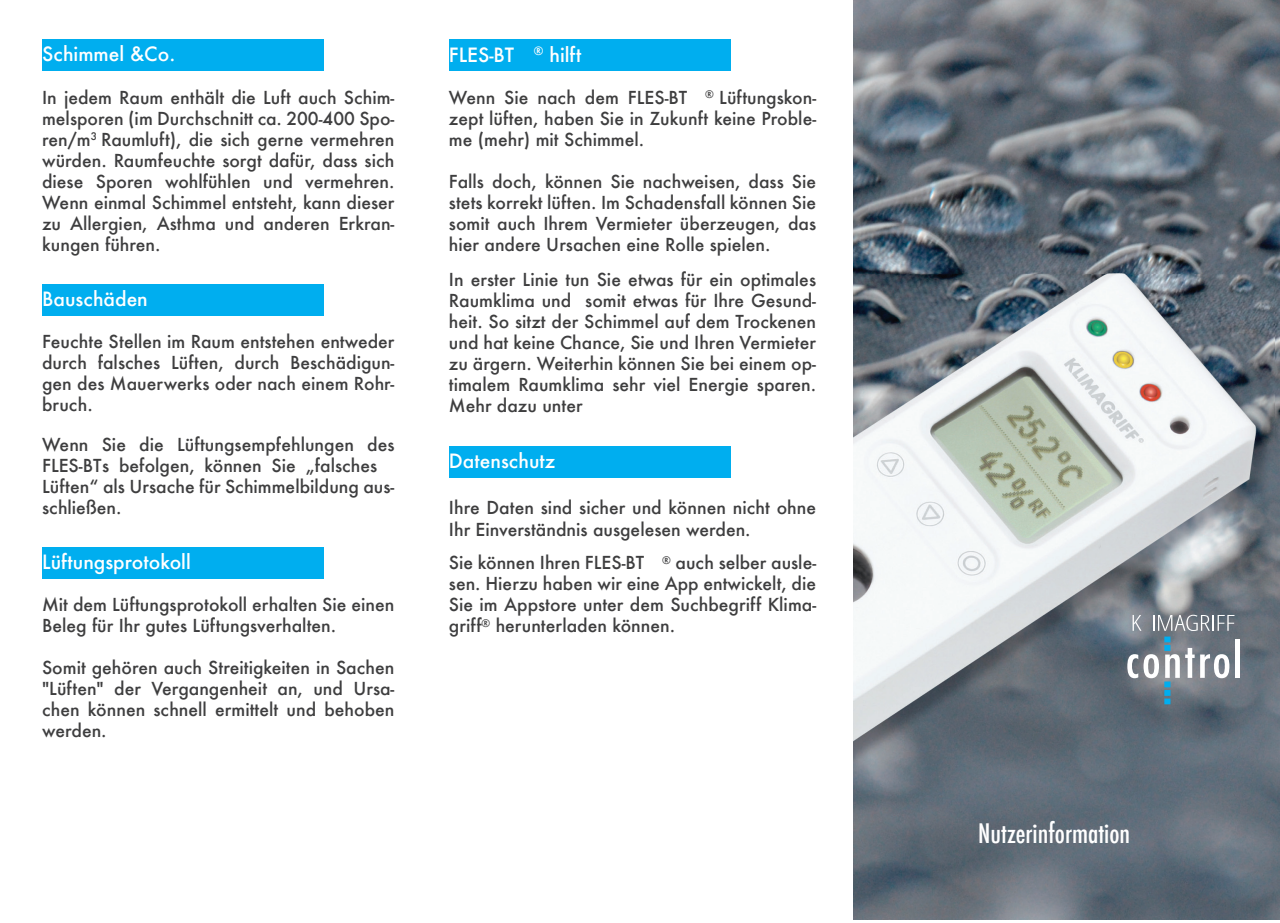
<style>
.page{position:relative;width:1280px;height:923px;background:#fff}
.page>*{position:absolute;margin:0;border:0;box-sizing:border-box;transform-origin:0 0}
.t1{font:500 condensed 26.25px "Futura";color:#fff}
.t2{font:500 19.25px "Futura";color:#fff}
.t3{font:500 17.5px/21px "Futura";color:#3e3e3f;text-align:justify}
</style>
<div class="page">
<div style="left:42px;top:40px;width:282px;height:31px;background:#00aeef"></div>
<div style="left:449px;top:40px;width:282px;height:31px;background:#00aeef"></div>
<img style="left:854px;top:0;width:426px;height:919px">
<div style="left:42px;top:547px;width:282px;height:32px;background:#00aeef"></div>
<div style="left:42px;top:284px;width:282px;height:32px;background:#00aeef"></div>
<div style="left:449px;top:446px;width:282px;height:32px;background:#00aeef"></div>
<div style="left:1235px;top:639px;width:5px;height:39px;background:#fff"></div>
<svg style="left:1127px;top:615px;width:107px;height:89px;background:#858f97"></svg>
<p class="t2" style="left:42px;top:41px;width:135px">Schimmel &amp;Co.</p>
<p class="t3" style="left:42px;top:87px;width:354px">In jedem Raum enthält die Luft auch Schim&shy;melsporen (im Durchschnitt ca. 200-400 Spo&shy;ren/m<sup>3</sup> Raumluft), die sich gerne vermehren würden. Raumfeuchte sorgt dafür, dass sich diese Sporen wohlfühlen und vermehren.<br>Wenn einmal Schimmel entsteht, kann dieser zu Allergien, Asthma und anderen Erkran&shy;kungen führen.</p>
<p class="t2" style="left:42px;top:286px;width:107px">Bauschäden</p>
<p class="t3" style="left:42px;top:331px;width:354px">Feuchte Stellen im Raum entstehen entweder durch falsches Lüften, durch Beschädigun&shy;gen des Mauerwerks oder nach einem Rohr&shy;bruch.</p>
<p class="t3" style="left:42px;top:433px;width:354px;text-align:left">Wenn Sie die Lüftungsempfehlungen des FLES-BTs befolgen, können Sie „falsches Lüften“ als Ursache für Schimmelbildung aus&shy;schließen.</p>
<p class="t2" style="left:42px;top:549px;width:150px">Lüftungsprotokoll</p>
<p class="t3" style="left:42px;top:594px;width:354px">Mit dem Lüftungsprotokoll erhalten Sie einen<br>Beleg für Ihr gutes Lüftungsverhalten.</p>
<p class="t3" style="left:42px;top:657px;width:354px">Somit gehören auch Streitigkeiten in Sachen "Lüften" der Vergangenheit an, und Ursa&shy;chen können schnell ermittelt und behoben werden.</p>
<p class="t2" style="left:449px;top:41px;width:134px">FLES-BT <sup>®</sup> hilft</p>
<p class="t3" style="left:449px;top:87px;width:369px">Wenn Sie nach dem FLES-BT <sup>®</sup> Lüftungskon&shy;zept lüften, haben Sie in Zukunft keine Proble&shy;me (mehr) mit Schimmel.</p>
<p class="t3" style="left:449px;top:171px;width:369px">Falls doch, können Sie nachweisen, dass Sie stets korrekt lüften. Im Schadensfall können Sie somit auch Ihrem Vermieter überzeugen, das hier andere Ursachen eine Rolle spielen.</p>
<p class="t3" style="left:449px;top:269px;width:369px">In erster Linie tun Sie etwas für ein optimales Raumklima und somit etwas für Ihre Gesund&shy;heit. So sitzt der Schimmel auf dem Trockenen und hat keine Chance, Sie und Ihren Vermieter zu ärgern. Weiterhin können Sie bei einem op&shy;timalem Raumklima sehr viel Energie sparen.<br>Mehr dazu unter</p>
<p class="t2" style="left:449px;top:448px;width:108px">Datenschutz</p>
<p class="t3" style="left:449px;top:496px;width:369px;line-height:21.9px">Ihre Daten sind sicher und können nicht ohne<br>Ihr Einverständnis ausgelesen werden.</p>
<p class="t3" style="left:449px;top:552px;width:369px">Sie können Ihren FLES-BT <sup>®</sup> auch selber ausle&shy;sen. Hierzu haben wir eine App entwickelt, die Sie im Appstore unter dem Suchbegriff Klima&shy;griff<sup>®</sup> herunterladen können.</p>
<h1 class="t1" style="left:978px;top:816px;width:154px">Nutzerinformation</h1>
</div>
